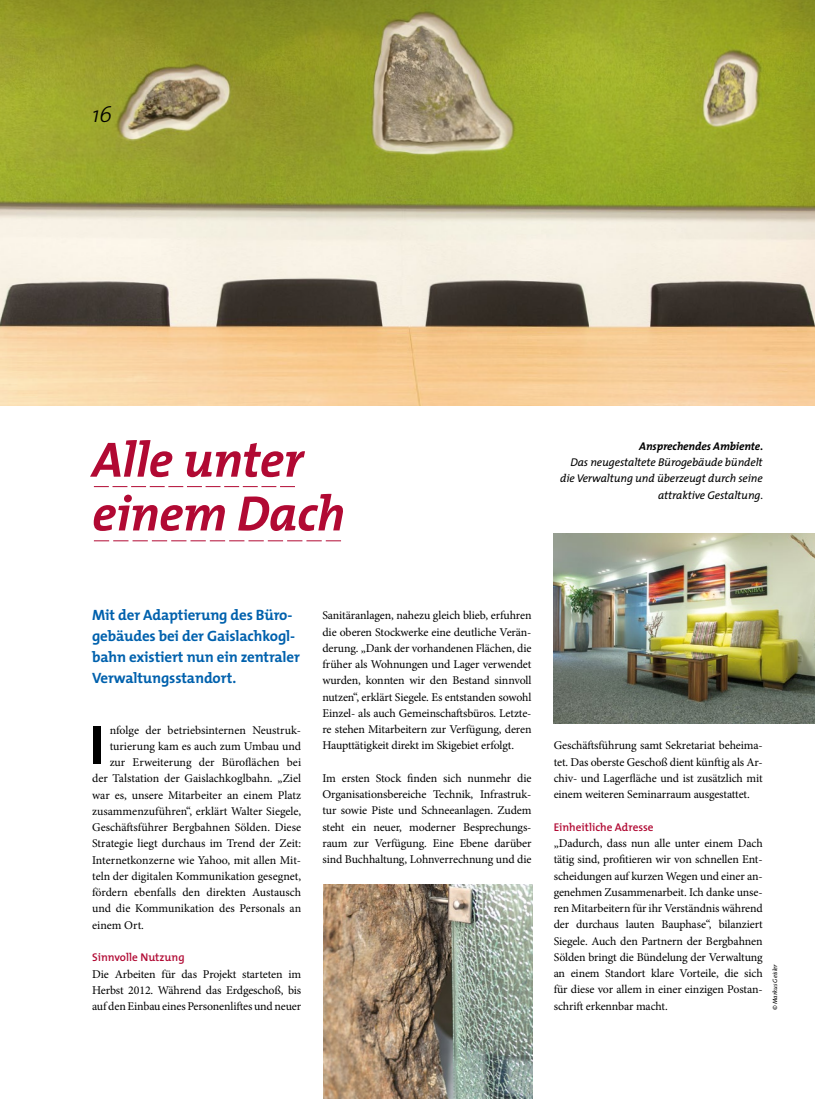
<style>
.page{position:relative;width:815px;height:1099px;background:#fff}
.page>*{position:absolute;margin:0;border:0;box-sizing:border-box;transform-origin:0 0}
.t1{font:700 56.25px "The Mix";color:#000}
.t2{font:italic 700 50px/53.8px "The Mix";letter-spacing:-.01em;color:#b10933}
.t3{font:italic 300 22.5px "The Mix";color:#000}
.t4{font:700 15px/21.2px "The Mix";letter-spacing:-.01em;color:#0061ad}
.t5{font:11.88px/16.2px "Minion Pro";letter-spacing:-.005em;color:#000;text-align:justify}
.t6{font:italic 11.25px/16.2px "The Mix";letter-spacing:-.01em;color:#000;text-align:right}
.t7{font:600 11.25px "The Mix";color:#b10933}
.t8{font:italic 700 11.25px "The Mix";letter-spacing:-.01em;color:#000}
.t9{font:italic 6.25px "The Mix";color:#000}
</style>
<div class="page">
<svg style="left:94px;top:486px;width:201px;height:1px"></svg>
<svg style="left:94px;top:540px;width:247px;height:1px"></svg>
<img style="left:323px;top:884px;width:209px;height:214px">
<img style="left:554px;top:533px;width:261px;height:190px">
<img style="left:0;top:0;width:815px;height:406px">
<h3 class="t3" style="left:92px;top:95px;width:21px">16</h3>
<h2 class="t2" style="left:92px;top:431px;width:254px">Alle unter einem Dach</h2>
<p class="t8" style="left:639px;top:436px;width:125px">Ansprechendes Ambiente.</p>
<p class="t6" style="left:560px;top:454px;width:205px">Das neugestaltete Bürogebäude bündelt die Verwaltung und überzeugt durch seine attraktive Gestaltung.</p>
<p class="t4" style="left:92px;top:603px;width:209px">Mit der Adaptierung des Büro&shy;gebäudes bei der Gaislachkogl&shy;bahn existiert nun ein zentraler<br>Verwaltungsstandort.</p>
<p class="t5" style="left:110px;top:721px;width:193px">nfolge der betriebsinternen Neustruk-</p>
<p class="t5" style="left:110px;top:738px;width:193px">turierung kam es auch zum Umbau und</p>
<p class="t5" style="left:110px;top:754px;width:193px">zur Erweiterung der Büroflächen bei</p>
<p class="t5" style="left:92px;top:770px;width:211px">der Talstation der Gaislachkoglbahn. „Ziel</p>
<p class="t5" style="left:92px;top:786px;width:211px">war es, unsere Mitarbeiter an einem Platz</p>
<p class="t5" style="left:92px;top:803px;width:211px">zusammenzuführen“, erklärt Walter Siegele,</p>
<p class="t5" style="left:92px;top:819px;width:211px">Geschäftsführer Bergbahnen Sölden. Diese</p>
<p class="t5" style="left:92px;top:835px;width:211px">Strategie liegt durchaus im Trend der Zeit:</p>
<p class="t5" style="left:92px;top:851px;width:211px">Internetkonzerne wie Yahoo, mit allen Mit-</p>
<p class="t5" style="left:92px;top:868px;width:211px">teln der digitalen Kommunikation gesegnet,</p>
<p class="t5" style="left:92px;top:884px;width:211px">fördern ebenfalls den direkten Austausch</p>
<p class="t5" style="left:92px;top:900px;width:211px">und die Kommunikation des Personals an</p>
<p class="t5" style="left:92px;top:916px;width:53px">einem Ort.</p>
<p class="t7" style="left:92px;top:948px;width:94px">Sinnvolle Nutzung</p>
<p class="t5" style="left:92px;top:965px;width:211px">Die Arbeiten für das Projekt starteten im Herbst 2012. Während das Erdgeschoß, bis auf den Einbau eines Personenliftes und neuer</p>
<h1 class="t1" style="left:89px;top:697px;width:17px">I</h1>
<p class="t5" style="left:322px;top:607px;width:211px">Sanitäranlagen, nahezu gleich blieb, erfuhren die oberen Stockwerke eine deutliche Verän&shy;derung. „Dank der vorhandenen Flächen, die früher als Wohnungen und Lager verwendet wurden, konnten wir den Bestand sinnvoll nutzen“, erklärt Siegele. Es entstanden sowohl Einzel- als auch Gemeinschaftsbüros. Letzte&shy;re stehen Mitarbeitern zur Verfügung, deren Haupttätigkeit direkt im Skigebiet erfolgt.</p>
<p class="t5" style="left:322px;top:770px;width:211px">Im ersten Stock finden sich nunmehr die Organisationsbereiche Technik, Infrastruk&shy;tur sowie Piste und Schneeanlagen. Zudem steht ein neuer, moderner Besprechungs&shy;raum zur Verfügung. Eine Ebene darüber sind Buchhaltung, Lohnverrechnung und die</p>
<p class="t5" style="left:554px;top:737px;width:211px">Geschäftsführung samt Sekretariat beheima&shy;tet. Das oberste Geschoß dient künftig als Ar&shy;chiv- und Lagerfläche und ist zusätzlich mit einem weiteren Seminarraum ausgestattet.</p>
<p class="t7" style="left:554px;top:817px;width:101px">Einheitliche Adresse</p>
<p class="t5" style="left:554px;top:835px;width:211px">„Dadurch, dass nun alle unter einem Dach tätig sind, profitieren wir von schnellen Ent&shy;scheidungen auf kurzen Wegen und einer an&shy;genehmen Zusammenarbeit. Ich danke unse&shy;ren Mitarbeitern für ihr Verständnis während der durchaus lauten Bauphase“, bilanziert Siegele. Auch den Partnern der Bergbahnen Sölden bringt die Bündelung der Verwaltung an einem Standort klare Vorteile, die sich für diese vor allem in einer einzigen Postan&shy;schrift erkennbar macht.</p>
<p class="t9" style="left:770px;top:1010px;width:48px;rotate:-90deg">© Markus Geisler</p>
</div>
